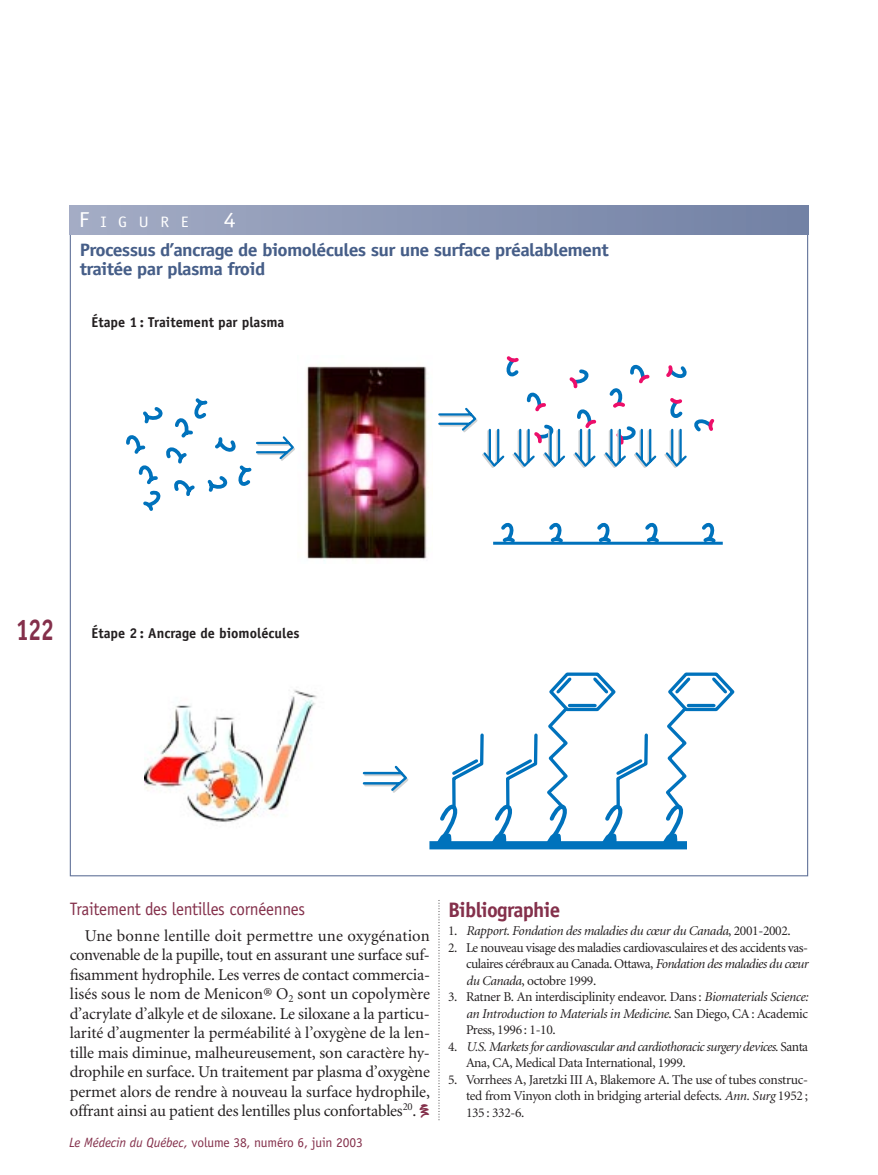
<style>
.page{position:relative;width:878px;height:1175px;background:#fff}
.page>*{position:absolute;margin:0;border:0;box-sizing:border-box;transform-origin:0 0}
.t1{font:700 30px "Officina Sans";color:#84304b;scale:.8 1}
.t2{font:21.6px "Officina Sans";color:#fff;scale:1.11 1}
.t3{font:700 21px "Officina Sans";letter-spacing:-.035em;color:#84304b}
.t4{font:700 18px/19.5px "Officina Sans";letter-spacing:-.035em;color:#465e88;scale:1.1 1}
.t5{font:18px "Officina Sans";letter-spacing:-.015em;color:#84304b;scale:.95 1}
.t6{font:16.5px/19.5px "Minion";letter-spacing:-.015em;color:#231f20;text-align:justify}
.t7{font:15.15px "Officina Sans";letter-spacing:.695em;color:#fff;scale:1.11 1}
.t8{font:700 14.25px "Officina Sans";color:#231f20}
.t9{font:13.5px/16.5px "Minion";letter-spacing:-.025em;color:#231f20;text-align:justify}
.t10{font:italic 13.5px/16.5px "Minion";letter-spacing:-.04em;color:#231f20}
.t11{font:13.5px "Officina Sans";letter-spacing:-.01em;color:#84304b}
.s1{font-size:21.6px}
.s2{font-family:"Mini Pics Confetti";font-weight:800;color:#84304b}
.s3{font-style:italic}
.s4{font-style:normal}
</style>
<div class="page">
<svg style="left:438px;top:900px;width:1px;height:220px"></svg>
<div style="left:70px;top:206px;width:738px;height:29px;background:linear-gradient(to right,#a3acc5,#7181a4)"></div>
<hr style="left:494px;top:542px;width:227px;height:2px;background:#0072bc">
<svg style="left:126px;top:398px;width:169px;height:88px"></svg>
<svg style="left:137px;top:463px;width:94px;height:48px"></svg>
<svg style="left:438px;top:356px;width:280px;height:188px"></svg>
<img style="left:144px;top:689px;width:173px;height:133px">
<div style="left:433px;top:841px;width:249px;height:8px;background:#0072bc"></div>
<svg style="left:436px;top:672px;width:298px;height:170px"></svg>
<svg style="left:363px;top:765px;width:46px;height:28px"></svg>
<img style="left:306px;top:366px;width:121px;height:195px">
<p class="t7" style="left:79px;top:216px;width:100px"><span class="s1">F</span>IGURE</p>
<h2 class="t2" style="left:224px;top:211px;width:12px">4</h2>
<p class="t4" style="left:80px;top:241px;width:482px">Processus d’ancrage de biomolécules sur une surface préalablement traitée par plasma froid</p>
<p class="t8" style="left:92px;top:316px;width:194px">Étape 1 : Traitement par plasma</p>
<h1 class="t1" style="left:16px;top:618px;width:49px">122</h1>
<p class="t8" style="left:92px;top:627px;width:209px">Étape 2 : Ancrage de biomolécules</p>
<p class="t5" style="left:70px;top:901px;width:249px">Traitement des lentilles cornéennes</p>
<p class="t6" style="left:70px;top:927px;width:362px;text-indent:15px">Une bonne lentille doit permettre une oxygénation convenable de la pupille, tout en assurant une surface suf&shy;fisamment hydrophile. Les verres de contact commercia&shy;lisés sous le nom de Menicon® O<sub>2</sub> sont un copolymère d’acrylate d’alkyle et de siloxane. Le siloxane a la particu&shy;larité d’augmenter la perméabilité à l’oxygène de la len&shy;tille mais diminue, malheureusement, son caractère hy&shy;drophile en surface. Un traitement par plasma d’oxygène permet alors de rendre à nouveau la surface hydrophile, offrant ainsi au patient des lentilles plus confortables<sup>20</sup>. <span class="s2">c</span></p>
<p class="t11" style="left:69px;top:1137px;width:295px"><span class="s3">Le Médecin du Québec,</span> volume 38, numéro 6, juin 2003</p>
<p class="t3" style="left:448px;top:901px;width:114px">Bibliographie</p>
<p class="t10" style="left:448px;top:923px;width:344px"><span class="s4">1.</span> Rapport. Fondation des maladies du cœur du Canada<span class="s4">, 2001-2002.</span></p>
<p class="t9" style="left:466px;top:940px;width:344px;text-indent:-18px">2. Le nouveau visage des maladies cardiovasculaires et des accidents vas&shy;culaires cérébraux au Canada. Ottawa, <span class="s3">Fondation des maladies du cœur du Canada</span>, octobre 1999.</p>
<p class="t9" style="left:466px;top:989px;width:344px;text-indent:-18px">3. Ratner B. An interdisciplinity endeavor. Dans : <span class="s3">Biomaterials Science: an Introduction to Materials in Medicine</span>. San Diego, CA : Academic Press, 1996 : 1-10.</p>
<p class="t10" style="left:466px;top:1039px;width:343px;text-indent:-18px"><span class="s4">4.</span> U.S. Markets for cardiovascular and cardiothoracic surgery devices. <span class="s4">Santa<br>Ana, CA, Medical Data International, 1999.</span></p>
<p class="t9" style="left:466px;top:1072px;width:344px;text-indent:-18px">5. Vorrhees A, Jaretzki III A, Blakemore A. The use of tubes construc&shy;ted from Vinyon cloth in bridging arterial defects. <span class="s3">Ann. Surg</span> 1952 ; 135 : 332-6.</p>
</div>
